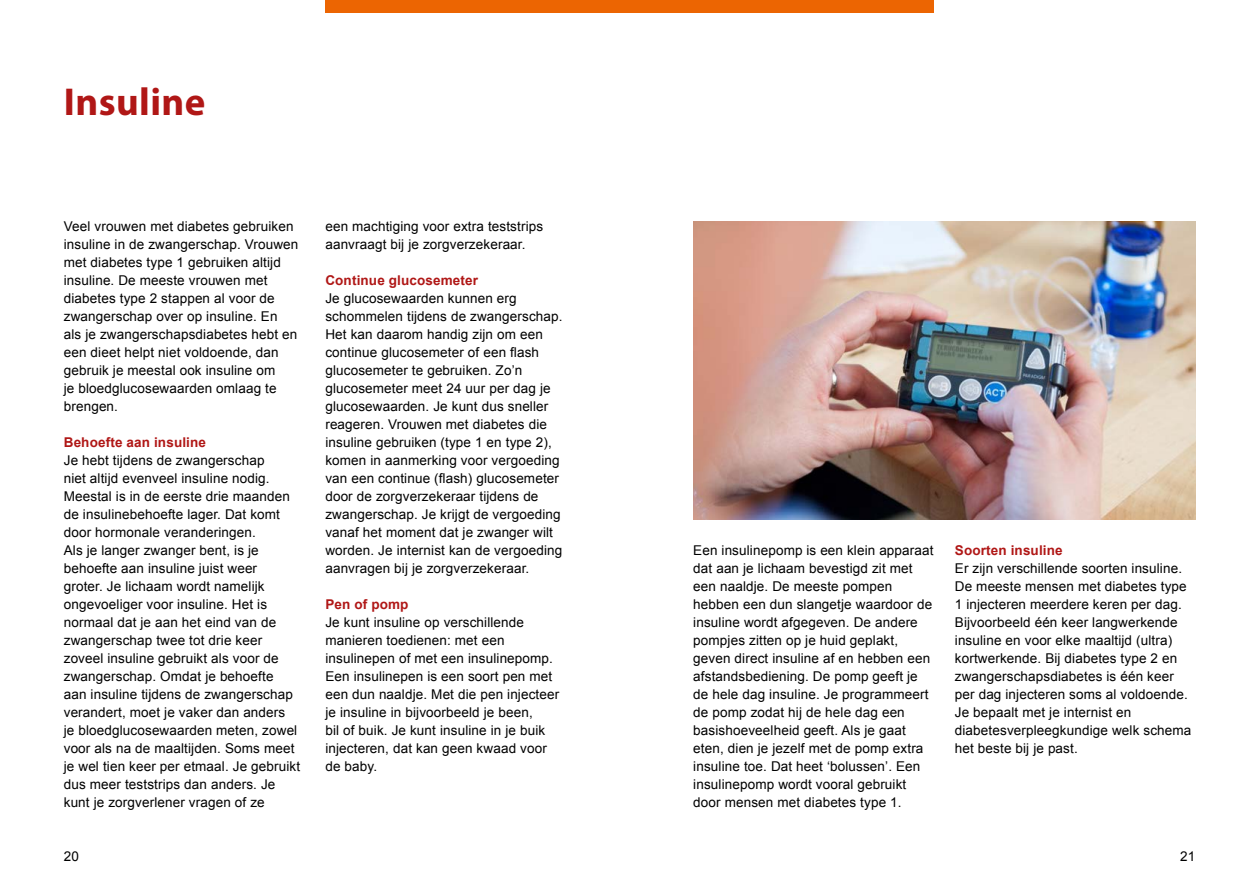
<style>
.page{position:relative;width:1259px;height:893px;background:#fff}
.page>*{position:absolute;margin:0;border:0;box-sizing:border-box;transform-origin:0 0}
.t1{font:700 39px "Myriad Pro";letter-spacing:.01em;color:#b01716}
.t2{font:13.5px/18px "Arial";letter-spacing:.01em;color:#000}
.t3{font:700 13.5px "Arial";letter-spacing:.01em;color:#b01716}
</style>
<div class="page">
<img style="left:693px;top:221px;width:502px;height:298px">
<div style="left:325px;top:0;width:304px;height:13px;background:#ec6502"></div>
<div style="left:629px;top:0;width:304px;height:13px;background:#ec6502"></div>
<h1 class="t1" style="left:64px;top:77px;width:143px">Insuline</h1>
<p class="t2" style="left:64px;top:217px;width:236px">Veel vrouwen met diabetes gebruiken insuline in de zwangerschap. Vrouwen met diabetes type 1 gebruiken altijd insuline. De meeste vrouwen met diabetes type 2 stappen al voor de zwangerschap over op insuline. En<br>als je zwangerschapsdiabetes hebt en een dieet helpt niet voldoende, dan gebruik je meestal ook insuline om<br>je bloedglucosewaarden omlaag te brengen.</p>
<p class="t3" style="left:64px;top:433px;width:144px">Behoefte aan insuline</p>
<p class="t2" style="left:64px;top:451px;width:238px">Je hebt tijdens de zwangerschap<br>niet altijd evenveel insuline nodig.<br>Meestal is in de eerste drie maanden de insulinebehoefte lager. Dat komt door hormonale veranderingen.<br>Als je langer zwanger bent, is je behoefte aan insuline juist weer<br>groter. Je lichaam wordt namelijk ongevoeliger voor insuline. Het is normaal dat je aan het eind van de zwangerschap twee tot drie keer zoveel insuline gebruikt als voor de zwangerschap. Omdat je behoefte<br>aan insuline tijdens de zwangerschap verandert, moet je vaker dan anders<br>je bloedglucosewaarden meten, zowel voor als na de maaltijden. Soms meet je wel tien keer per etmaal. Je gebruikt dus meer teststrips dan anders. Je kunt je zorgverlener vragen of ze</p>
<p class="t2" style="left:325px;top:217px;width:219px">een machtiging voor extra teststrips aanvraagt bij je zorgverzekeraar.</p>
<p class="t3" style="left:325px;top:271px;width:154px">Continue glucosemeter</p>
<p class="t2" style="left:325px;top:289px;width:239px">Je glucosewaarden kunnen erg schommelen tijdens de zwangerschap.<br>Het kan daarom handig zijn om een continue glucosemeter of een flash glucosemeter te gebruiken. Zo’n glucosemeter meet 24 uur per dag je glucosewaarden. Je kunt dus sneller reageren. Vrouwen met diabetes die insuline gebruiken (type 1 en type 2), komen in aanmerking voor vergoeding van een continue (flash) glucosemeter door de zorgverzekeraar tijdens de zwangerschap. Je krijgt de vergoeding vanaf het moment dat je zwanger wilt worden. Je internist kan de vergoeding aanvragen bij je zorgverzekeraar.</p>
<p class="t3" style="left:325px;top:595px;width:85px">Pen of pomp</p>
<p class="t2" style="left:325px;top:613px;width:235px">Je kunt insuline op verschillende manieren toedienen: met een insulinepen of met een insulinepomp.<br>Een insulinepen is een soort pen met een dun naaldje. Met die pen injecteer je insuline in bijvoorbeeld je been,<br>bil of buik. Je kunt insuline in je buik injecteren, dat kan geen kwaad voor de baby.</p>
<p class="t2" style="left:693px;top:541px;width:242px">Een insulinepomp is een klein apparaat dat aan je lichaam bevestigd zit met een naaldje. De meeste pompen hebben een dun slangetje waardoor de insuline wordt afgegeven. De andere pompjes zitten op je huid geplakt, geven direct insuline af en hebben een afstandsbediening. De pomp geeft je de hele dag insuline. Je programmeert de pomp zodat hij de hele dag een basishoeveelheid geeft. Als je gaat eten, dien je jezelf met de pomp extra insuline toe. Dat heet ‘bolussen’. Een insulinepomp wordt vooral gebruikt door mensen met diabetes type 1.</p>
<p class="t3" style="left:955px;top:541px;width:109px">Soorten insuline</p>
<p class="t2" style="left:955px;top:559px;width:238px">Er zijn verschillende soorten insuline.<br>De meeste mensen met diabetes type 1 injecteren meerdere keren per dag.<br>Bijvoorbeeld één keer langwerkende insuline en voor elke maaltijd (ultra) kortwerkende. Bij diabetes type 2 en zwangerschapsdiabetes is één keer per dag injecteren soms al voldoende.<br>Je bepaalt met je internist en diabetesverpleegkundige welk schema het beste bij je past.</p>
<p class="t2" style="left:64px;top:847px;width:17px">20</p>
<p class="t2" style="left:1180px;top:847px;width:17px">21</p>
</div>
